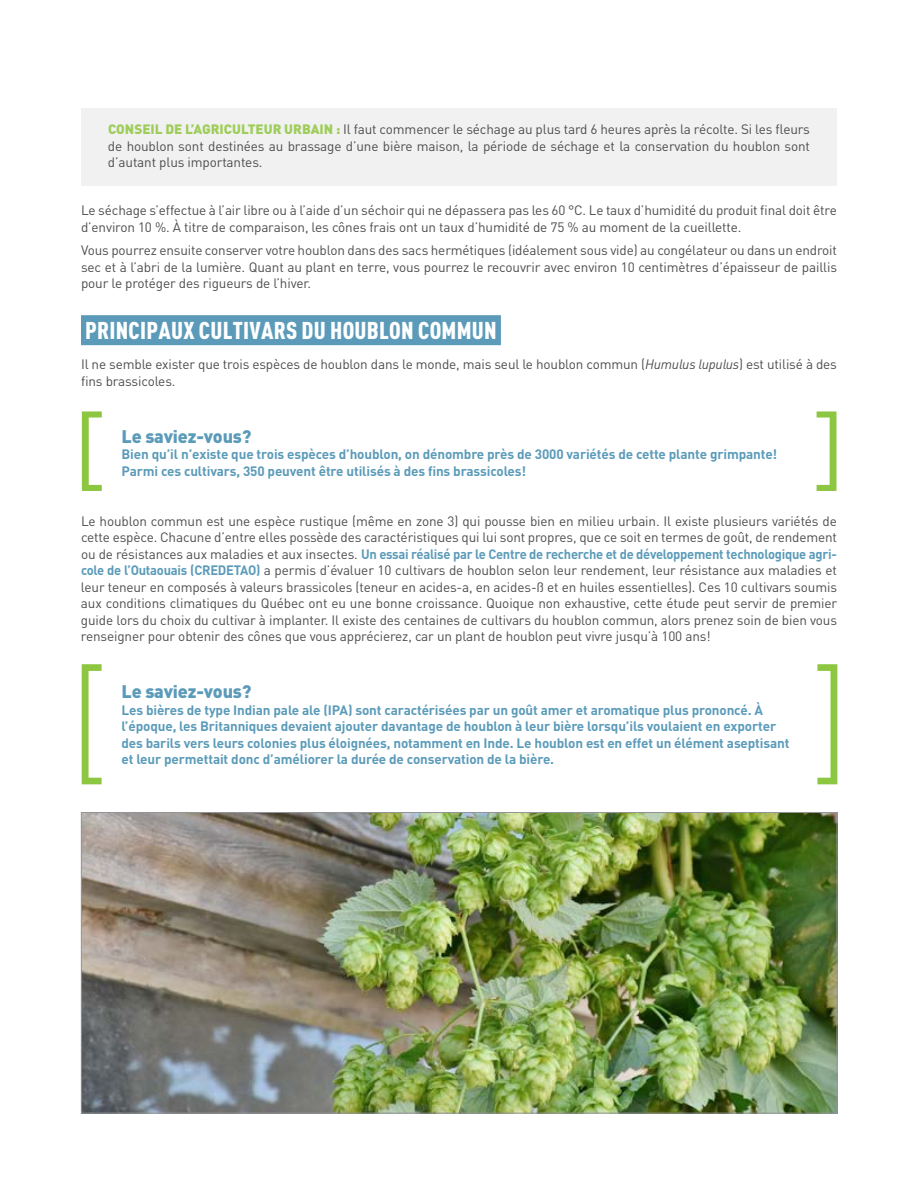
<style>
.page{position:relative;width:918px;height:1188px;background:#fff}
.page>*{position:absolute;margin:0;border:0;box-sizing:border-box;transform-origin:0 0}
.t1{font:900 condensed 24px "DINOT";letter-spacing:.01em;color:#fff}
.t2{font:900 18px "DINOT";letter-spacing:-.01em;color:#5b9bb9}
.t3{font:13.5px/16.5px "DINOT";letter-spacing:-.01em;color:#4d4d4f;text-align:justify}
.t4{font:700 13.5px/16.5px "DINOT";letter-spacing:-.01em;color:#5b9bb9}
.s1{font-weight:900;color:#9ecd5a}
.s2{font-style:italic}
.s3{font-weight:700;color:#5b9bb9}
</style>
<div class="page">
<div style="left:81px;top:315px;width:420px;height:30px;background:#5b9bb9"></div>
<div style="left:81px;top:108px;width:756px;height:77px;background:#f1f1f2"></div>
<img style="left:83px;top:814px;width:752px;height:297px">
<svg style="left:82px;top:664px;width:20px;height:120px"></svg>
<svg style="left:817px;top:664px;width:20px;height:120px"></svg>
<svg style="left:82px;top:411px;width:20px;height:80px"></svg>
<svg style="left:817px;top:411px;width:19px;height:80px"></svg>
<p class="t3" style="left:108px;top:121px;width:704px"><span class="s1">CONSEIL DE L’AGRICULTEUR URBAIN :</span> Il faut commencer le séchage au plus tard 6 heures après la récolte. Si les fleurs de houblon sont destinées au brassage d’une bière maison, la période de séchage et la conservation du houblon sont d’autant plus importantes.</p>
<p class="t3" style="left:81px;top:202px;width:757px">Le séchage s’effectue à l’air libre ou à l’aide d’un séchoir qui ne dépassera pas les 60 °C. Le taux d’humidité du produit final doit être d’environ 10 %. À titre de comparaison, les cônes frais ont un taux d’humidité de 75 % au moment de la cueillette.</p>
<p class="t3" style="left:81px;top:242px;width:758px">Vous pourrez ensuite conserver votre houblon dans des sacs hermétiques (idéalement sous vide) au congélateur ou dans un endroit sec et à l’abri de la lumière. Quant au plant en terre, vous pourrez le recouvrir avec environ 10 centimètres d’épaisseur de paillis pour le protéger des rigueurs de l’hiver.</p>
<h2 class="t1" style="left:85px;top:316px;width:413px">PRINCIPAUX CULTIVARS DU HOUBLON COMMUN</h2>
<p class="t3" style="left:81px;top:356px;width:758px">Il ne semble exister que trois espèces de houblon dans le monde, mais seul le houblon commun (<span class="s2">Humulus lupulus</span>) est utilisé à des fins brassicoles.</p>
<p class="t2" style="left:122px;top:424px;width:131px">Le saviez-vous?</p>
<p class="t4" style="left:122px;top:446px;width:657px">Bien qu’il n’existe que trois espèces d’houblon, on dénombre près de 3000 variétés de cette plante grimpante!<br>Parmi ces cultivars, 350 peuvent être utilisés à des fins brassicoles!</p>
<p class="t3" style="left:81px;top:512px;width:758px">Le houblon commun est une espèce rustique (même en zone 3) qui pousse bien en milieu urbain. Il existe plusieurs variétés de cette espèce. Chacune d’entre elles possède des caractéristiques qui lui sont propres, que ce soit en termes de goût, de rendement ou de résistances aux maladies et aux insectes. <span class="s3">Un essai réalisé par le Centre de recherche et de développement technologique agri&shy;cole de l’Outaouais (CREDETAO)</span> a permis d’évaluer 10 cultivars de houblon selon leur rendement, leur résistance aux maladies et leur teneur en composés à valeurs brassicoles (teneur en acides-a, en acides-ß et en huiles essentielles). Ces 10 cultivars soumis aux conditions climatiques du Québec ont eu une bonne croissance. Quoique non exhaustive, cette étude peut servir de premier guide lors du choix du cultivar à implanter. Il existe des centaines de cultivars du houblon commun, alors prenez soin de bien vous renseigner pour obtenir des cônes que vous apprécierez, car un plant de houblon peut vivre jusqu’à 100 ans!</p>
<p class="t2" style="left:122px;top:680px;width:131px">Le saviez-vous?</p>
<p class="t4" style="left:122px;top:701px;width:670px">Les bières de type Indian pale ale (IPA) sont caractérisées par un goût amer et aromatique plus prononcé. À l’époque, les Britanniques devaient ajouter davantage de houblon à leur bière lorsqu’ils voulaient en exporter des barils vers leurs colonies plus éloignées, notamment en Inde. Le houblon est en effet un élément aseptisant et leur permettait donc d’améliorer la durée de conservation de la bière.</p>
</div>
